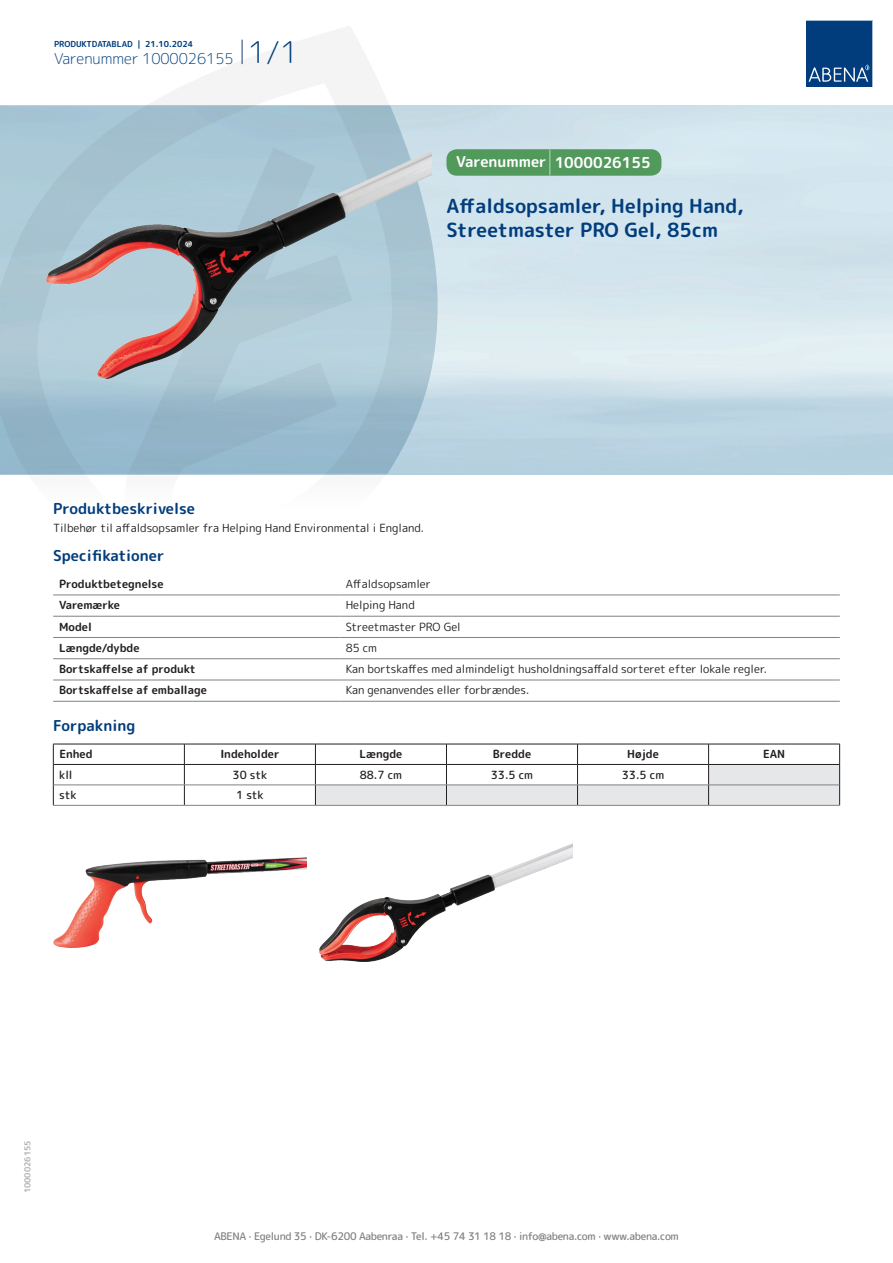
<style>
.page{position:relative;width:893px;height:1263px;background:#fff}
.page>*{position:absolute;margin:0;border:0;box-sizing:border-box;transform-origin:0 0}
.t1{font:700 19.5px/24px "Rounded Mplus 1 c";color:#013d7d}
.t2{font:700 15px "Rounded Mplus 1 c";color:#013d7d}
.t3{font:300 15px "Rounded Mplus 1 c";color:#013d7d}
.t4{font:700 15px "Rounded Mplus 1 c";color:#fff}
.t5{font:11.25px "Rounded Mplus 1 c";color:#231f20}
.t6{font:700 11.25px "Rounded Mplus 1 c";color:#231f20}
.t7{font:500 11.25px "Rounded Mplus 1 c";color:#231f20}
.t8{font:500 10.5px "Rounded Mplus 1 c";letter-spacing:-.03em;color:#808285}
.t9{font:700 8.25px "Rounded Mplus 1 c";color:#013d7d}
.t10{font:700 8.25px "Rounded Mplus 1 c";color:#b2b3b7}
.s1{font-size:30px}
.s2{font-size:25.5px}
</style>
<div class="page">
<svg style="left:0;top:26px;width:439px;height:569px"></svg>
<svg style="left:0;top:106px;width:438px;height:368px;background:#a0bfd0"></svg>
<svg style="left:242px;top:40px;width:1px;height:24px"></svg>
<svg style="left:806px;top:20px;width:67px;height:67px;background:#144b86"></svg>
<img style="left:47px;top:150px;width:384px;height:228px">
<hr style="left:53px;top:595px;width:287px;height:1px;background:#808285">
<hr style="left:340px;top:595px;width:500px;height:1px;background:#808285">
<hr style="left:53px;top:616px;width:287px;height:1px;background:#808285">
<hr style="left:340px;top:616px;width:500px;height:1px;background:#808285">
<hr style="left:53px;top:637px;width:287px;height:1px;background:#808285">
<hr style="left:340px;top:637px;width:500px;height:1px;background:#808285">
<hr style="left:53px;top:658px;width:287px;height:1px;background:#808285">
<hr style="left:340px;top:658px;width:500px;height:1px;background:#808285">
<hr style="left:53px;top:680px;width:287px;height:1px;background:#808285">
<hr style="left:340px;top:680px;width:500px;height:1px;background:#808285">
<hr style="left:53px;top:701px;width:287px;height:1px;background:#808285">
<hr style="left:340px;top:701px;width:500px;height:1px;background:#808285">
<hr style="left:53px;top:744px;width:131px;height:1px;background:#231f20">
<hr style="left:184px;top:744px;width:131px;height:1px;background:#231f20">
<hr style="left:53px;top:764px;width:131px;height:1px;background:#231f20">
<hr style="left:184px;top:764px;width:131px;height:1px;background:#231f20">
<svg style="left:53px;top:744px;width:1px;height:61px"></svg>
<svg style="left:184px;top:744px;width:1px;height:61px"></svg>
<svg style="left:315px;top:744px;width:525px;height:61px"></svg>
<hr style="left:54px;top:785px;width:130px;height:1px;background:#808285">
<hr style="left:184px;top:785px;width:131px;height:1px;background:#808285">
<hr style="left:315px;top:785px;width:131px;height:1px;background:#808285">
<hr style="left:446px;top:785px;width:131px;height:1px;background:#808285">
<hr style="left:577px;top:785px;width:132px;height:1px;background:#808285">
<hr style="left:709px;top:785px;width:130px;height:1px;background:#808285">
<hr style="left:53px;top:805px;width:131px;height:1px;background:#808285">
<hr style="left:184px;top:805px;width:131px;height:1px;background:#808285">
<hr style="left:315px;top:805px;width:131px;height:1px;background:#808285">
<hr style="left:446px;top:805px;width:131px;height:1px;background:#808285">
<hr style="left:577px;top:805px;width:132px;height:1px;background:#808285">
<hr style="left:709px;top:805px;width:131px;height:1px;background:#808285">
<img style="left:53px;top:858px;width:253px;height:90px">
<img style="left:320px;top:844px;width:253px;height:117px">
<div style="left:446px;top:149px;width:215px;height:27px;background:#52995c;border-radius:10px"></div>
<p class="t9" style="left:54px;top:38px;width:141px">PRODUKTDATABLAD | 21.10.2024</p>
<h2 class="t3" style="left:54px;top:48px;width:246px">Varenummer 1000026155 <span class="s1">1/1</span></h2>
<h2 class="t4" style="left:456px;top:152px;width:196px">Varenummer <span class="s2">|</span> 1000026155</h2>
<h1 class="t1" style="left:446px;top:194px;width:299px">Affaldsopsamler, Helping Hand,<br>Streetmaster PRO Gel, 85cm</h1>
<h2 class="t2" style="left:53px;top:498px;width:143px">Produktbeskrivelse</h2>
<p class="t5" style="left:53px;top:520px;width:373px">Tilbehør til affaldsopsamler fra Helping Hand Environmental i England.</p>
<h2 class="t2" style="left:53px;top:545px;width:113px">Specifikationer</h2>
<p class="t6" style="left:59px;top:576px;width:106px">Produktbetegnelse</p>
<p class="t5" style="left:346px;top:576px;width:87px">Affaldsopsamler</p>
<p class="t6" style="left:59px;top:597px;width:62px">Varemærke</p>
<p class="t5" style="left:346px;top:597px;width:71px">Helping Hand</p>
<p class="t6" style="left:59px;top:618px;width:34px">Model</p>
<p class="t5" style="left:346px;top:618px;width:117px">Streetmaster PRO Gel</p>
<p class="t6" style="left:59px;top:640px;width:82px">Længde/dybde</p>
<p class="t5" style="left:346px;top:640px;width:33px">85 cm</p>
<p class="t6" style="left:59px;top:661px;width:138px">Bortskaffelse af produkt</p>
<p class="t5" style="left:346px;top:661px;width:423px">Kan bortskaffes med almindeligt husholdningsaffald sorteret efter lokale regler.</p>
<p class="t6" style="left:59px;top:682px;width:149px">Bortskaffelse af emballage</p>
<p class="t5" style="left:346px;top:682px;width:185px">Kan genanvendes eller forbrændes.</p>
<h2 class="t2" style="left:53px;top:715px;width:84px">Forpakning</h2>
<p class="t6" style="left:59px;top:746px;width:35px">Enhed</p>
<p class="t6" style="left:220px;top:746px;width:61px">Indeholder</p>
<p class="t6" style="left:359px;top:746px;width:44px">Længde</p>
<p class="t6" style="left:493px;top:746px;width:40px">Bredde</p>
<p class="t6" style="left:627px;top:746px;width:33px">Højde</p>
<p class="t6" style="left:763px;top:746px;width:24px">EAN</p>
<p class="t7" style="left:59px;top:767px;width:15px">kll</p>
<p class="t7" style="left:233px;top:767px;width:36px">30 stk</p>
<p class="t7" style="left:360px;top:767px;width:44px">88.7 cm</p>
<p class="t7" style="left:491px;top:767px;width:44px">33.5 cm</p>
<p class="t7" style="left:622px;top:767px;width:44px">33.5 cm</p>
<p class="t7" style="left:59px;top:787px;width:19px">stk</p>
<p class="t7" style="left:236px;top:787px;width:29px">1 stk</p>
<p class="t10" style="left:22px;top:1193px;width:54px;rotate:-90deg">1000026155</p>
<p class="t8" style="left:214px;top:1229px;width:466px">ABENA · Egelund 35 · DK-6200 Aabenraa · Tel. +45 74 31 18 18 · info@abena.com · www.abena.com</p>
</div>
